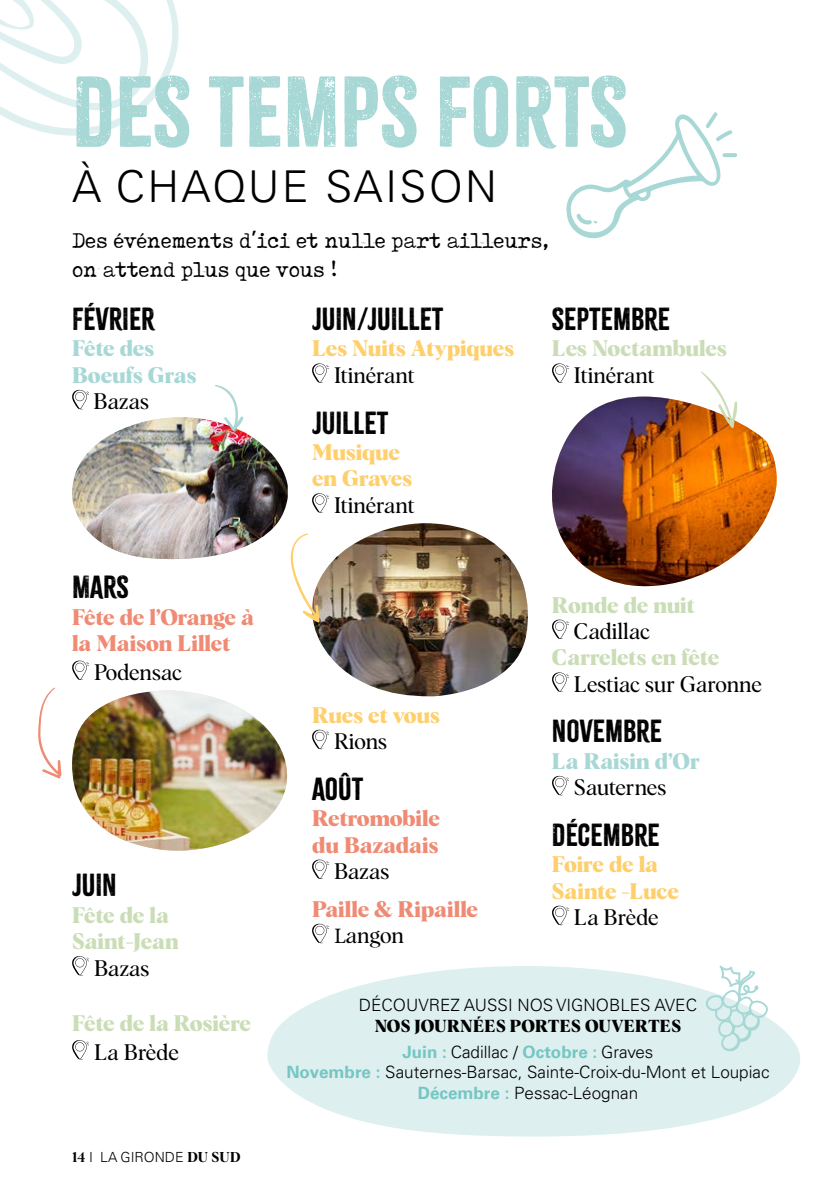
<style>
.page{position:relative;width:840px;height:1191px;background:#fff}
.page>*{position:absolute;margin:0;border:0;box-sizing:border-box;transform-origin:0 0}
.t1{font:88px "Citrus Gothic";color:#a7d8d6}
.t2{font:300 44px "Univers";letter-spacing:.05em;color:#000}
.t3{font:28px "Citrus Gothic";color:#000}
.t4{font:24px/28.8px "Tox Typewriter";color:#000}
.t5{font:22px "Albra";letter-spacing:-.005em;color:#000}
.t6{font:700 22px/26.4px "Albra";letter-spacing:-.005em;color:#caddb6}
.t7{font:700 22px/26.4px "Albra";color:#ef8b74}
.t8{font:700 22px/26.4px "Albra";letter-spacing:-.01em;color:#fecf6b}
.t9{font:700 22px/26.4px "Albra";color:#a7d8d6}
.t10{font:300 17px/20.4px "Univers";color:#000;text-align:center}
.t11{font:700 17px "Albra";letter-spacing:.015em;color:#000}
.t12{font:300 14px "Univers";color:#000}
.s1{font-family:"Univers";font-stretch:condensed}
.s2{font-family:"Albra Semi";font-weight:400}
.s3{font-family:"Minion Pro";font-weight:400;color:#000}
.s4{font-weight:400;color:#000}
.s5{font-weight:700;color:#75c6c3}
</style>
<div class="page">
<svg style="left:267px;top:966px;width:533px;height:171px;fill:#ddefee"></svg>
<svg style="left:0;top:0;width:179px;height:136px"></svg>
<svg style="left:72px;top:660px;width:17px;height:20px"></svg>
<img style="left:72px;top:690px;width:215px;height:161px">
<svg style="left:72px;top:956px;width:17px;height:19px"></svg>
<svg style="left:72px;top:1040px;width:17px;height:19px"></svg>
<img style="left:313px;top:523px;width:215px;height:173px">
<svg style="left:312px;top:729px;width:17px;height:20px"></svg>
<svg style="left:312px;top:859px;width:17px;height:20px"></svg>
<svg style="left:312px;top:923px;width:17px;height:20px"></svg>
<img style="left:552px;top:396px;width:225px;height:191px">
<svg style="left:552px;top:619px;width:16px;height:20px"></svg>
<svg style="left:552px;top:672px;width:16px;height:20px"></svg>
<svg style="left:552px;top:776px;width:16px;height:19px"></svg>
<svg style="left:552px;top:905px;width:16px;height:20px"></svg>
<hr style="left:722px;top:153px;width:14px;height:4px;background:#a7d8d6;border-radius:2px">
<svg style="left:566px;top:112px;width:166px;height:127px"></svg>
<svg style="left:700px;top:371px;width:37px;height:57px"></svg>
<img style="left:72px;top:363px;width:257px;height:260px">
<svg style="left:38px;top:687px;width:23px;height:91px"></svg>
<svg style="left:704px;top:965px;width:64px;height:86px"></svg>
<h1 class="t1" style="left:72px;top:57px;width:556px">DES TEMPS FORTS</h1>
<h2 class="t2" style="left:72px;top:160px;width:426px">À CHAQUE SAISON</h2>
<h3 class="t4" style="left:72px;top:226px;width:478px">Des événements d<span class="s1">’</span>ici et nulle part ailleurs, on attend plus que vous !</h3>
<h3 class="t3" style="left:72px;top:301px;width:84px">FÉVRIER</h3>
<p class="t9" style="left:72px;top:334px;width:126px">Fête des<br>Boeufs Gras</p>
<p class="t5" style="left:94px;top:385px;width:57px">Bazas</p>
<h3 class="t3" style="left:72px;top:569px;width:58px">MARS</h3>
<p class="t7" style="left:72px;top:602px;width:183px">Fête de l’Orange à la Maison Lillet</p>
<p class="t5" style="left:94px;top:656px;width:89px">Podensac</p>
<h3 class="t3" style="left:72px;top:867px;width:46px">JUIN</h3>
<p class="t6" style="left:72px;top:900px;width:108px">Fête de la<br>Saint-Jean</p>
<p class="t5" style="left:94px;top:951px;width:57px">Bazas</p>
<p class="t6" style="left:72px;top:1008px;width:180px">Fête de la Rosière</p>
<p class="t5" style="left:94px;top:1035px;width:86px">La Brède</p>
<p class="t12" style="left:72px;top:1148px;width:170px"><span class="s2">14</span> I LA GIRONDE <span class="s2">DU SUD</span></p>
<h3 class="t3" style="left:312px;top:301px;width:133px">JUIN/JUILLET</h3>
<p class="t8" style="left:312px;top:334px;width:203px">Les Nuits Atypiques</p>
<p class="t5" style="left:334px;top:359px;width:82px">Itinérant</p>
<h3 class="t3" style="left:312px;top:405px;width:78px">JUILLET</h3>
<p class="t8" style="left:312px;top:438px;width:102px">Musique en Graves</p>
<p class="t5" style="left:334px;top:489px;width:82px">Itinérant</p>
<p class="t8" style="left:312px;top:700px;width:129px">Rues et vous</p>
<p class="t5" style="left:334px;top:725px;width:55px">Rions</p>
<h3 class="t3" style="left:312px;top:771px;width:53px">AOÛT</h3>
<p class="t7" style="left:312px;top:804px;width:129px">Retromobile du Bazadais</p>
<p class="t5" style="left:334px;top:855px;width:57px">Bazas</p>
<p class="t7" style="left:334px;top:894px;width:146px;text-indent:-22px">Paille &amp; Ripaille<br><span class="s3">L</span><span class="s4">angon</span></p>
<h3 class="t3" style="left:551px;top:301px;width:119px">SEPTEMBRE</h3>
<p class="t6" style="left:551px;top:334px;width:176px">Les Noctambules</p>
<p class="t5" style="left:573px;top:359px;width:82px">Itinérant</p>
<p class="t6" style="left:551px;top:590px;width:144px">Ronde de nuit</p>
<p class="t5" style="left:573px;top:615px;width:78px">Cadillac</p>
<p class="t6" style="left:551px;top:643px;width:169px">Carrelets en fête</p>
<p class="t5" style="left:573px;top:668px;width:189px">Lestiac sur Garonne</p>
<h3 class="t3" style="left:551px;top:713px;width:111px">NOVEMBRE</h3>
<p class="t9" style="left:551px;top:746px;width:149px">La Raisin d’Or</p>
<p class="t5" style="left:573px;top:771px;width:94px">Sauternes</p>
<h3 class="t3" style="left:551px;top:817px;width:109px">DÉCEMBRE</h3>
<p class="t8" style="left:551px;top:850px;width:129px">Foire de la<br>Sainte -Luce</p>
<p class="t5" style="left:573px;top:901px;width:86px">La Brède</p>
<p class="t10" style="left:358px;top:995px;width:339px">DÉCOUVREZ AUSSI NOS VIGNOBLES AVEC</p>
<p class="t11" style="left:374px;top:1013px;width:308px">NOS JOURNÉES PORTES OUVERTES</p>
<p class="t10" style="left:286px;top:1041px;width:484px"><span class="s5">Juin :</span> Cadillac / <span class="s5">Octobre :</span> Graves<br><span class="s5">Novembre :</span> Sauternes-Barsac, Sainte-Croix-du-Mont et Loupiac<br><span class="s5">Décembre :</span> Pessac-Léognan</p>
</div>
